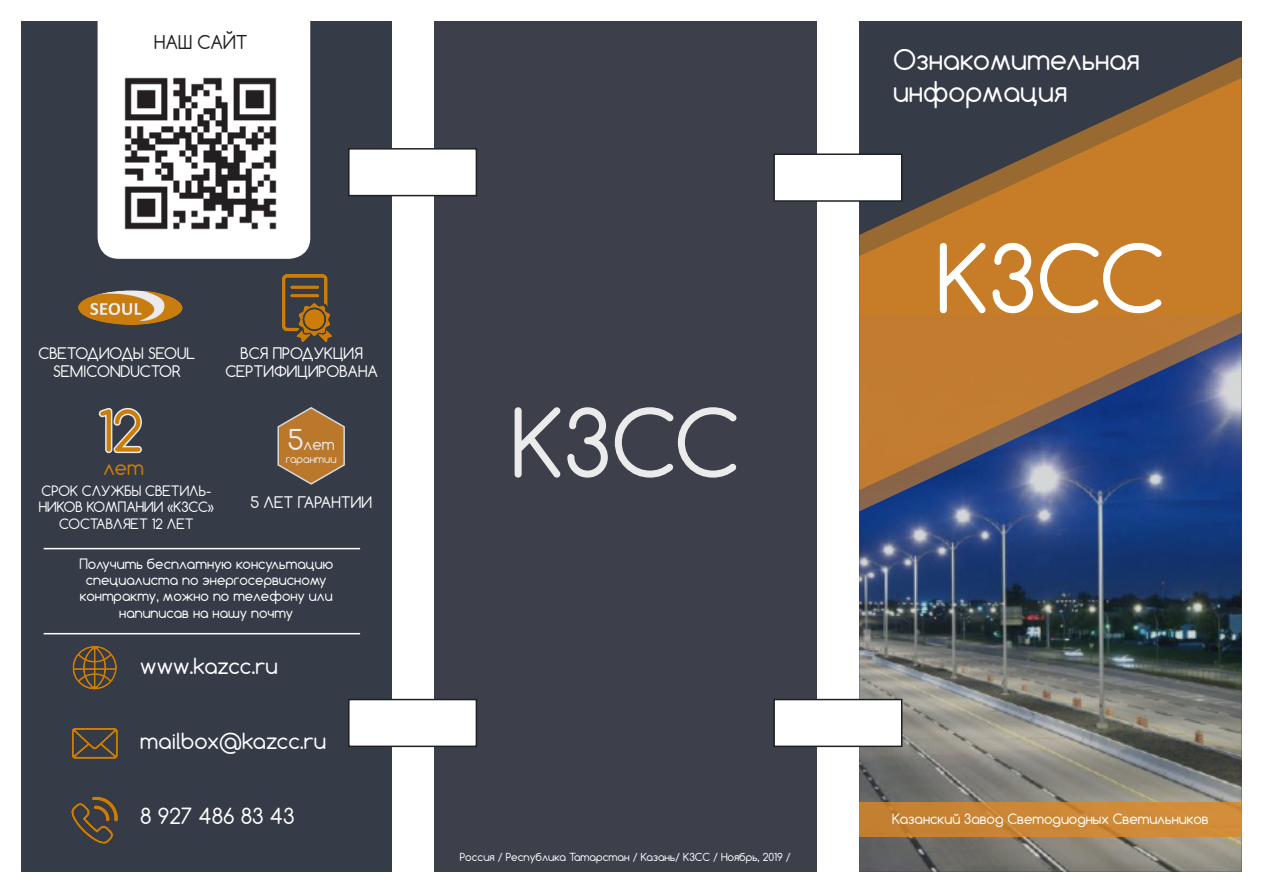
<style>
.page{position:relative;width:1263px;height:893px;background:#fff}
.page>*{position:absolute;margin:0;border:0;box-sizing:border-box;transform-origin:0 0}
.t1{font:90px "Comfortaa";color:#fff}
.t2{font:54px "Comfortaa";color:#dd8500}
.t3{font:27px "Comfortaa";color:#fff}
.t4{font:21px "Comfortaa";color:#fff}
.t5{font:19.5px "Comfortaa";color:#dd8500}
.t6{font:18px "Comfortaa";color:#231f20}
.t7{font:15px/18px "Comfortaa";color:#fff;text-align:center}
.t8{font:13.5px/16.2px "Comfortaa";color:#fff;text-align:center}
.t9{font:10.5px "Comfortaa";color:#fff}
.s1{font-size:27px}
</style>
<div class="page">
<div style="left:859px;top:21px;width:382px;height:851px;background:#353c47"></div>
<img style="left:859px;top:511px;width:382px;height:361px">
<svg style="left:859px;top:57px;width:382px;height:454px"></svg>
<svg style="left:859px;top:78px;width:382px;height:412px;fill:#c27c30"></svg>
<div style="left:434px;top:21px;width:382px;height:851px;background:#3d404a"></div>
<div style="left:21px;top:21px;width:370px;height:851px;background:#353c47"></div>
<div style="left:98px;top:21px;width:212px;height:238px;background:#fff"></div>
<div style="left:348px;top:148px;width:129px;height:48px;background:#fff;border:2px solid #1d2124"></div>
<div style="left:773px;top:153px;width:129px;height:49px;background:#fff;border:2px solid #1d2124"></div>
<div style="left:773px;top:699px;width:129px;height:48px;background:#fff;border:2px solid #1d2124"></div>
<div style="left:348px;top:699px;width:129px;height:48px;background:#fff;border:2px solid #1d2124"></div>
<img style="left:71px;top:796px;width:47px;height:48px">
<img style="left:72px;top:645px;width:45px;height:45px">
<img style="left:71px;top:728px;width:47px;height:31px">
<div style="left:859px;top:802px;width:382px;height:34px;background:#cc8737"></div>
<img style="left:116px;top:68px;width:170px;height:170px">
<img style="left:78px;top:290px;width:105px;height:36px">
<img style="left:282px;top:274px;width:50px;height:67px">
<svg style="left:277px;top:407px;width:68px;height:78px"></svg>
<svg style="left:98px;top:407px;width:44px;height:47px"></svg>
<hr style="left:44px;top:548px;width:316px;height:1px;background:#fff">
<hr style="left:44px;top:633px;width:316px;height:1px;background:#fff">
<p class="t6" style="left:154px;top:31px;width:95px">НАШ САЙТ</p>
<p class="t7" style="left:39px;top:344px;width:158px">СВЕТОДИОДЫ SEOUL<br>SEMICONDUCTOR</p>
<p class="t7" style="left:240px;top:344px;width:124px">ВСЯ ПРОДУКЦИЯ</p>
<p class="t7" style="left:225px;top:362px;width:154px">СЕРТИФИЦИРОВАНА</p>
<h2 class="t2" style="left:98px;top:397px;width:46px">12</h2>
<h3 class="t5" style="left:103px;top:455px;width:42px">лет</h3>
<p class="t8" style="left:39px;top:483px;width:177px">СРОК СЛУЖБЫ СВЕТИЛЬ-<br>НИКОВ КОМПАНИИ «КЗСС»<br>СОСТАВЛЯЕТ 12 ЛЕТ</p>
<p class="t7" style="left:288px;top:435px;width:48px"><span class="s1">5</span>лет</p>
<p class="t9" style="left:286px;top:452px;width:52px">гарантии</p>
<p class="t7" style="left:250px;top:493px;width:123px">5 ЛЕТ ГАРАНТИИ</p>
<p class="t8" style="left:79px;top:555px;width:255px">Получить бесплатную консультацию</p>
<p class="t8" style="left:86px;top:572px;width:242px">специалиста по энергосервисному</p>
<p class="t8" style="left:80px;top:588px;width:254px">контракту, можно по телефону или</p>
<p class="t8" style="left:119px;top:604px;width:176px">напиписав на нашу почту</p>
<p class="t4" style="left:140px;top:653px;width:139px">www.kazcc.ru</p>
<p class="t4" style="left:140px;top:727px;width:187px">mailbox@kazcc.ru</p>
<p class="t4" style="left:140px;top:803px;width:156px">8 927 486 83 43</p>
<h1 class="t1" style="left:511px;top:386px;width:230px">КЗСС</h1>
<p class="t9" style="left:460px;top:850px;width:332px">Россия / Республика Татарстан / Казань/ КЗСС / Ноябрь, 2019 /</p>
<p class="t3" style="left:893px;top:42px;width:248px">Ознакомительная</p>
<p class="t3" style="left:893px;top:74px;width:176px">информация</p>
<p class="t1" style="left:936px;top:222px;width:230px">КЗСС</p>
<p class="t8" style="left:892px;top:811px;width:318px">Казанский Завод Светодиодных Светильников</p>
</div>
